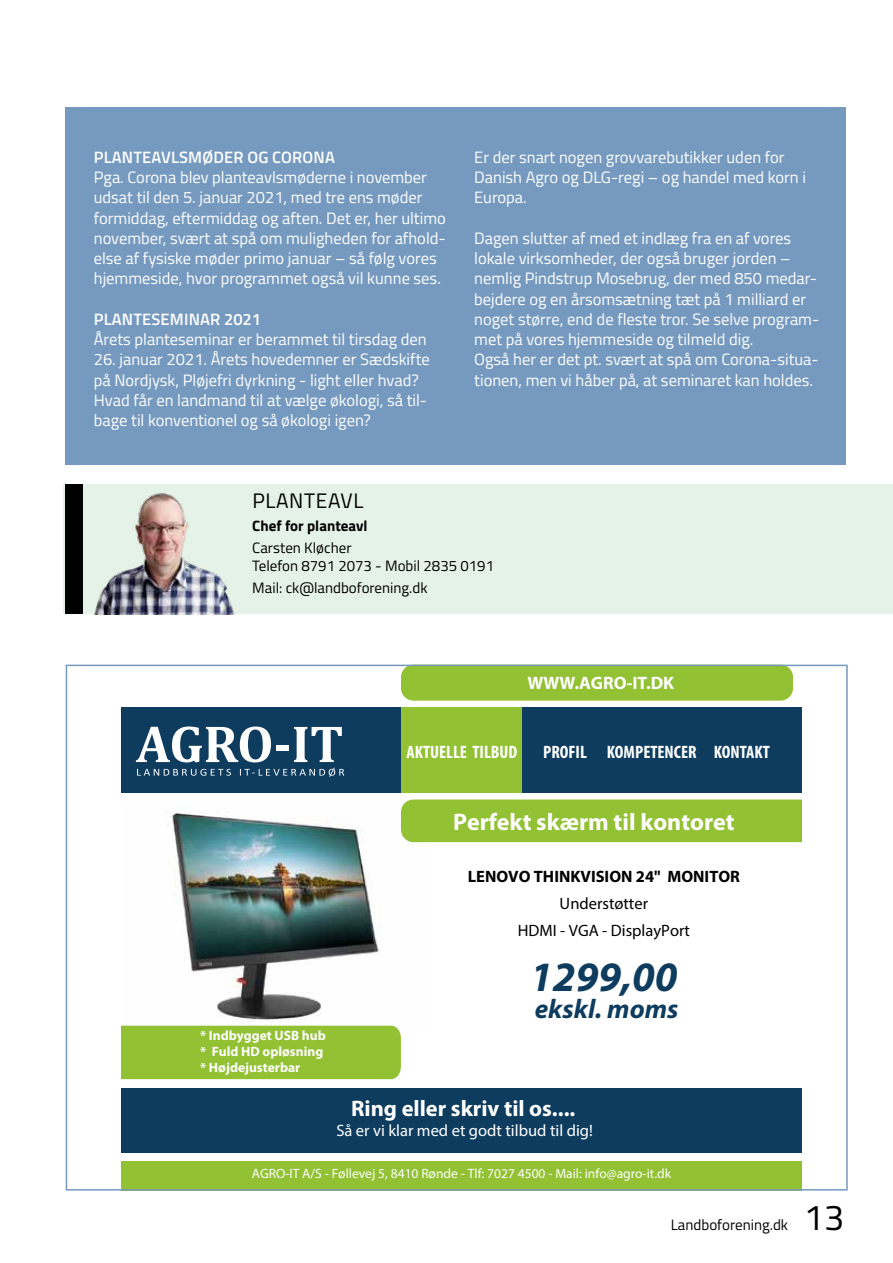
<style>
.page{position:relative;width:893px;height:1263px;background:#fff}
.page>*{position:absolute;margin:0;border:0;box-sizing:border-box;transform-origin:0 0}
.t1{font:italic 700 42px "Myriad Pro";color:#0d3c5f}
.t2{font:36px "Titillium";color:#000}
.t3{font:italic 700 27px "Myriad Pro";color:#0d3c5f}
.t4{font:700 24px "Myriad Pro";color:#fff}
.t5{font:700 22.5px "Myriad Pro";color:#fff}
.t6{font:21px "Titillium";letter-spacing:.03em;color:#000}
.t7{font:700 condensed 18px "Myriad Pro";color:#fff}
.t8{font:700 18px "Myriad Pro";color:#fff}
.t9{font:16.5px/20.2px "Titillium";color:#fff}
.t10{font:600 16.5px "Titillium";letter-spacing:.01em;color:#fff}
.t11{font:16.5px/26.7px "Myriad Pro";color:#000;text-align:center}
.t12{font:16.5px "Myriad Pro";color:#fff}
.t13{font:700 16.5px "Myriad Pro";color:#000}
.t14{font:15px/18px "Titillium";color:#000}
.t15{font:700 15px "Titillium";color:#000}
.t16{font:13.5px "Myriad Pro";color:#fff}
.t17{font:700 13.5px/15.9px "Myriad Pro";color:#fff}
</style>
<div class="page">
<div style="left:66px;top:107px;width:780px;height:357px;background:#769abf"></div>
<div style="left:64px;top:484px;width:829px;height:130px;background:#e5f2e8"></div>
<div style="left:66px;top:484px;width:17px;height:130px;background:#000"></div>
<img style="left:94px;top:493px;width:141px;height:122px">
<img style="left:122px;top:811px;width:305px;height:215px">
<div style="left:401px;top:799px;width:401px;height:43px;background:#92c133"></div>
<div style="left:121px;top:1161px;width:681px;height:30px;background:#92c133"></div>
<div style="left:121px;top:707px;width:681px;height:86px;background:#0d3c5f"></div>
<div style="left:121px;top:1088px;width:681px;height:64px;background:#0d3c5f"></div>
<div style="left:401px;top:707px;width:121px;height:86px;background:#92c133"></div>
<svg style="left:136px;top:726px;width:135px;height:36px"></svg>
<div style="left:276px;top:745px;width:13px;height:6px;background:#fff"></div>
<svg style="left:294px;top:727px;width:48px;height:35px"></svg>
<svg style="left:137px;top:769px;width:94px;height:7px"></svg>
<svg style="left:240px;top:768px;width:104px;height:9px"></svg>
<div style="left:401px;top:665px;width:392px;height:36px;background:#92c133;border-radius:12px"></div>
<div style="left:121px;top:1026px;width:280px;height:53px;background:#92c133"></div>
<p class="t10" style="left:94px;top:145px;width:243px">PLANTEAVLSMØDER OG CORONA</p>
<p class="t9" style="left:94px;top:166px;width:354px">Pga. Corona blev planteavlsmøderne i november udsat til den 5. januar 2021, med tre ens møder formiddag, eftermiddag og aften. Det er, her ultimo november, svært at spå om muligheden for afhold&shy;else af fysiske møder primo januar – så følg vores hjemmeside, hvor programmet også vil kunne ses.</p>
<p class="t10" style="left:94px;top:307px;width:169px">PLANTESEMINAR 2021</p>
<p class="t9" style="left:94px;top:328px;width:334px">Årets planteseminar er berammet til tirsdag den</p>
<p class="t9" style="left:94px;top:349px;width:338px">26. januar 2021. Årets hovedemner er Sædskifte på Nordjysk, Pløjefri dyrkning - light eller hvad?<br>Hvad får en landmand til at vælge økologi, så til&shy;bage til konventionel og så økologi igen?</p>
<p class="t9" style="left:474px;top:146px;width:333px">Er der snart nogen grovvarebutikker uden for<br>Danish Agro og DLG-regi – og handel med korn i<br>Europa.</p>
<p class="t9" style="left:474px;top:227px;width:347px">Dagen slutter af med et indlæg fra en af vores lokale virksomheder, der også bruger jorden – nemlig Pindstrup Mosebrug, der med 850 medar&shy;bejdere og en årsomsætning tæt på 1 milliard er noget større, end de fleste tror. Se selve program&shy;met på vores hjemmeside og tilmeld dig.<br>Også her er det pt. svært at spå om Corona-situa&shy;tionen, men vi håber på, at seminaret kan holdes.</p>
<p class="t6" style="left:252px;top:486px;width:113px">PLANTEAVL</p>
<p class="t15" style="left:252px;top:514px;width:117px">Chef for planteavl</p>
<p class="t14" style="left:252px;top:538px;width:243px">Carsten Kløcher<br>Telefon 8791 2073 - Mobil 2835 0191</p>
<p class="t14" style="left:252px;top:578px;width:177px">Mail: ck@landboforening.dk</p>
<p class="t8" style="left:528px;top:671px;width:148px">WWW.AGRO-IT.DK</p>
<p class="t7" style="left:407px;top:741px;width:112px">AKTUELLE TILBUD</p>
<p class="t7" style="left:543px;top:741px;width:228px">PROFIL KOMPETENCER KONTAKT</p>
<h3 class="t4" style="left:453px;top:806px;width:283px">Perfekt skærm til kontoret</h3>
<p class="t17" style="left:200px;top:1027px;width:127px">* Indbygget USB hub * Fuld HD opløsning * Højdejusterbar</p>
<p class="t13" style="left:468px;top:866px;width:274px">LENOVO THINKVISION 24" MONITOR</p>
<p class="t11" style="left:518px;top:890px;width:174px">Understøtter<br>HDMI - VGA - DisplayPort</p>
<h1 class="t1" style="left:530px;top:950px;width:149px">1299,00</h1>
<h3 class="t3" style="left:535px;top:992px;width:145px">ekskl. moms</h3>
<h3 class="t5" style="left:351px;top:1094px;width:226px">Ring eller skriv til os....</h3>
<p class="t12" style="left:336px;top:1120px;width:258px">Så er vi klar med et godt tilbud til dig!</p>
<p class="t16" style="left:252px;top:1165px;width:421px">AGRO-IT A/S - Føllevej 5, 8410 Rønde - Tlf: 7027 4500 - Mail: info@agro-it.dk</p>
<p class="t14" style="left:671px;top:1214px;width:119px">Landboforening.dk</p>
<h2 class="t2" style="left:804px;top:1191px;width:42px">13</h2>
</div>
